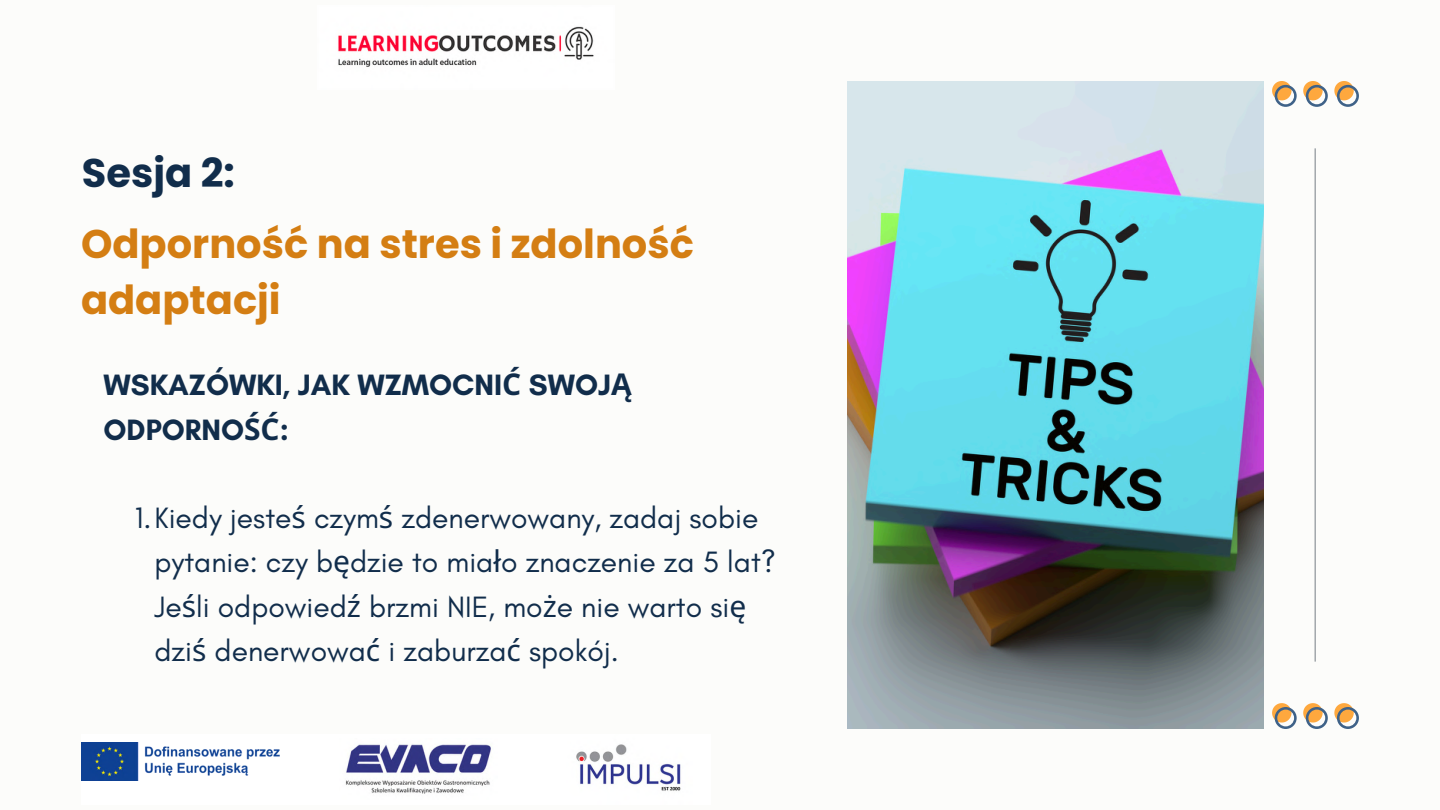
<style>
.page{position:relative;width:1440px;height:810px;background:#fcfcfa}
.page>*{position:absolute;margin:0;border:0;box-sizing:border-box;transform-origin:0 0}
.t1{font:700 40px/55.5px "Poppins";color:#d47e13}
.t2{font:700 40px "Poppins";color:#112d4b}
.t3{font:30px/44.2px "Glacial Indifference";color:#112d4b}
.t4{font:700 30px/44.2px "Glacial Indifference";color:#112d4b}
.s1{font-family:"Noto Sans"}
</style>
<div class="page">
<img style="left:848px;top:81px;width:415px;height:648px">
<svg style="left:1272px;top:703px;width:25px;height:26px"></svg>
<svg style="left:1303px;top:703px;width:25px;height:26px"></svg>
<svg style="left:1334px;top:703px;width:25px;height:26px"></svg>
<svg style="left:1272px;top:81px;width:25px;height:25px"></svg>
<svg style="left:1303px;top:81px;width:25px;height:25px"></svg>
<svg style="left:1334px;top:81px;width:25px;height:25px"></svg>
<hr style="left:1315px;top:148px;width:1px;height:514px;background:#767d84">
<img style="left:338px;top:26px;width:256px;height:41px">
<div style="left:81px;top:734px;width:629px;height:70px;background:#fff"></div>
<img style="left:345px;top:744px;width:146px;height:50px">
<img style="left:576px;top:744px;width:105px;height:47px">
<img style="left:82px;top:743px;width:197px;height:37px">
<p class="t2" style="left:82px;top:145px;width:155px">Sesja 2:</p>
<h2 class="t1" style="left:81px;top:217px;width:614px">Odporność na stres i zdolność adaptacji</h2>
<h1 class="t4" style="left:104px;top:363px;width:530px">WSKAZÓWKI, JAK WZMOCNI<span class="s1">Ć</span> SWOJ<span class="s1">Ą<br></span>ODPORNO<span class="s1">ŚĆ</span>:</h1>
<h1 class="t3" style="left:155px;top:496px;width:623px;text-indent:-20px">1.Kiedy jeste<span class="s1">ś</span> czym<span class="s1">ś</span> zdenerwowany, zadaj sobie pytanie: czy b<span class="s1">ę</span>dzie to mia<span class="s1">ł</span>o znaczenie za 5 lat?<br>Je<span class="s1">ś</span>li odpowied<span class="s1">ź</span> brzmi NIE, mo<span class="s1">ż</span>e nie warto si<span class="s1">ę </span>dzi<span class="s1">ś</span> denerwowa<span class="s1">ć</span> i zaburza<span class="s1">ć</span> spokój.</h1>
</div>
